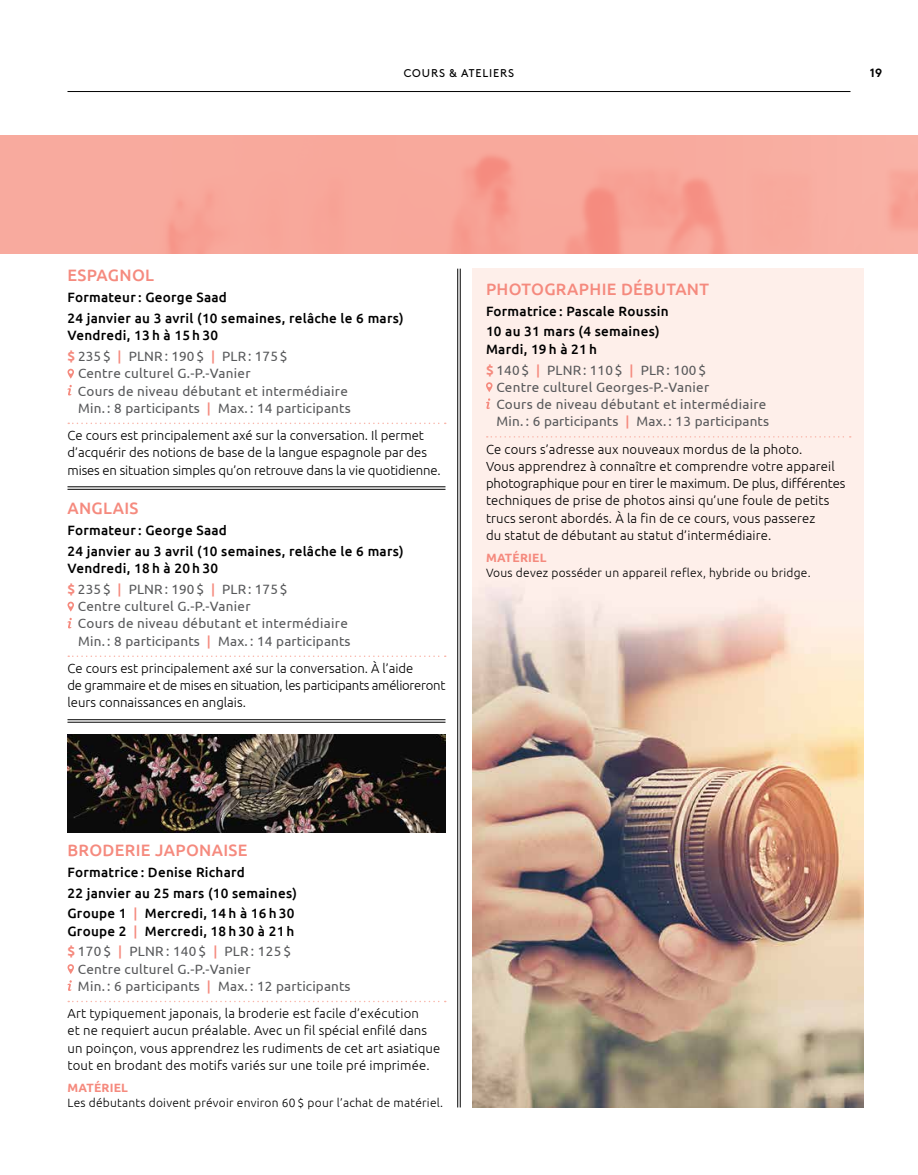
<style>
.page{position:relative;width:918px;height:1175px;background:#fff}
.page>*{position:absolute;margin:0;border:0;box-sizing:border-box;transform-origin:0 0}
.t1{font:500 16.5px "Ubuntu";letter-spacing:.02em;color:#f58a7e}
.t2{font:13.5px/20.7px "Ubuntu";letter-spacing:.02em;color:#58595b}
.t3{font:500 13.5px/20.7px "Ubuntu";letter-spacing:.02em;color:#000}
.t4{font:300 13.2px/17.2px "Ubuntu";letter-spacing:.01em;color:#000}
.t5{font:300 12px "Ubuntu";letter-spacing:.02em;color:#000}
.t6{font:700 12px "Ubuntu";letter-spacing:.02em;color:#f58a7e}
.t7{font:700 12px "Brown";color:#000}
.t8{font:11.25px "Brown";letter-spacing:.08em;color:#000}
.s1{font-weight:500;color:#000}
.s2{font-weight:700;color:#f58a7e}
.s3{font-weight:500;color:#f58a7e}
.s4{color:#f58a7e}
.s5{font-weight:400;color:#58595b}
</style>
<div class="page">
<hr style="left:68px;top:91px;width:782px;height:1px;background:#000">
<img style="left:472px;top:269px;width:392px;height:838px">
<svg style="left:68px;top:1000px;width:378px;height:2px"></svg>
<svg style="left:67px;top:964px;width:7px;height:10px"></svg>
<svg style="left:67px;top:980px;width:5px;height:11px"></svg>
<svg style="left:68px;top:422px;width:378px;height:2px"></svg>
<svg style="left:68px;top:369px;width:6px;height:10px"></svg>
<svg style="left:67px;top:385px;width:5px;height:10px"></svg>
<svg style="left:68px;top:655px;width:378px;height:2px"></svg>
<svg style="left:67px;top:601px;width:7px;height:10px"></svg>
<svg style="left:67px;top:618px;width:5px;height:10px"></svg>
<svg style="left:487px;top:436px;width:364px;height:1px"></svg>
<svg style="left:486px;top:382px;width:7px;height:10px"></svg>
<svg style="left:486px;top:398px;width:4px;height:11px"></svg>
<hr style="left:68px;top:719px;width:378px;height:1px;background:#000">
<hr style="left:68px;top:722px;width:378px;height:1px;background:#000">
<hr style="left:68px;top:486px;width:378px;height:1px;background:#000">
<hr style="left:68px;top:489px;width:378px;height:1px;background:#000">
<hr style="left:457px;top:269px;width:1px;height:838px;background:#000">
<hr style="left:460px;top:269px;width:1px;height:838px;background:#000">
<img style="left:68px;top:734px;width:377px;height:98px">
<p class="t8" style="left:404px;top:64px;width:112px">COURS &amp; ATELIERS</p>
<p class="t7" style="left:870px;top:63px;width:14px">19</p>
<p class="t1" style="left:68px;top:265px;width:88px">ESPAGNOL</p>
<p class="t3" style="left:68px;top:286px;width:338px">Formateur : George Saad<br>24 janvier au 3 avril (10 semaines, relâche le 6 mars)</p>
<p class="t2" style="left:68px;top:325px;width:222px"><span class="s1">Vendredi, 13 h à 15 h 30<br></span><span class="s2">$</span> 235 $ <span class="s3">|</span> PLNR : 190 $ <span class="s3">|</span> PLR : 175 $</p>
<p class="t2" style="left:74px;top:363px;width:178px">Centre culturel G.-P.-Vanier</p>
<p class="t2" style="left:72px;top:380px;width:277px">Cours de niveau débutant et intermédiaire</p>
<p class="t2" style="left:78px;top:397px;width:274px">Min. : 8 participants <span class="s3">|</span> Max. : 14 participants</p>
<p class="t4" style="left:68px;top:426px;width:375px">Ce cours est principalement axé sur la conversation. Il permet d’acquérir des notions de base de la langue espagnole par des mises en situation simples qu’on retrouve dans la vie quotidienne.</p>
<p class="t1" style="left:67px;top:498px;width:72px">ANGLAIS</p>
<p class="t3" style="left:67px;top:519px;width:338px">Formateur : George Saad<br>24 janvier au 3 avril (10 semaines, relâche le 6 mars)</p>
<p class="t2" style="left:67px;top:557px;width:222px"><span class="s1">Vendredi, 18 h à 20 h 30<br></span><span class="s2">$</span> 235 $ <span class="s3">|</span> PLNR : 190 $ <span class="s3">|</span> PLR : 175 $</p>
<p class="t2" style="left:74px;top:595px;width:178px">Centre culturel G.-P.-Vanier</p>
<p class="t2" style="left:72px;top:613px;width:277px">Cours de niveau débutant et intermédiaire</p>
<p class="t2" style="left:78px;top:630px;width:274px">Min. : 8 participants <span class="s3">|</span> Max. : 14 participants</p>
<p class="t4" style="left:67px;top:659px;width:379px">Ce cours est principalement axé sur la conversation. À l’aide<br>de grammaire et de mises en situation, les participants amélioreront leurs connaissances en anglais.</p>
<p class="t1" style="left:486px;top:279px;width:225px">PHOTOGRAPH IE DÉBUTANT</p>
<p class="t3" style="left:486px;top:300px;width:184px">Formatrice : Pascale Roussin<br>10 au 31 mars (4 semaines)</p>
<p class="t2" style="left:486px;top:338px;width:222px"><span class="s1">Mardi, 19 h à 21 h<br></span><span class="s2">$</span> 140 $ <span class="s3">|</span> PLNR : 110 $ <span class="s3">|</span> PLR : 100 $</p>
<p class="t2" style="left:493px;top:376px;width:218px">Centre culturel Georges-P.-Vanier</p>
<p class="t2" style="left:491px;top:393px;width:277px">Cours de niveau débutant et intermédiaire</p>
<p class="t2" style="left:497px;top:411px;width:274px">Min. : 6 participants <span class="s3">|</span> Max. : 13 participants</p>
<p class="t4" style="left:486px;top:440px;width:361px">Ce cours s’adresse aux nouveaux mordus de la photo.<br>Vous apprendrez à connaître et comprendre votre appareil photographique pour en tirer le maximum. De plus, différentes techniques de prise de photos ainsi qu’une foule de petits trucs seront abordés. À la fin de ce cours, vous passerez<br>du statut de débutant au statut d’intermédiaire.</p>
<p class="t6" style="left:486px;top:550px;width:59px">MATÉRIEL</p>
<p class="t5" style="left:486px;top:566px;width:326px">Vous devez posséder un appareil reflex, hybride ou bridge.</p>
<p class="t1" style="left:67px;top:839px;width:181px">BRODERIE JAPONAISE</p>
<p class="t3" style="left:67px;top:861px;width:231px">Formatrice : Denise Richard<br>22 janvier au 25 mars (10 semaines)<br>Groupe 1 <span class="s4">|</span> Mercredi, 14 h à 16 h 30</p>
<p class="t3" style="left:67px;top:920px;width:228px">Groupe 2 <span class="s4">|</span> Mercredi, 18 h 30 à 21 h <span class="s2">$</span> <span class="s5">170 $</span> <span class="s4">|</span> <span class="s5">PLNR : 140 $</span> <span class="s4">|</span> <span class="s5">PLR : 125 $</span></p>
<p class="t2" style="left:74px;top:959px;width:278px;line-height:17.2px">Centre culturel G.-P.-Vanier<br>Min. : 6 participants <span class="s3">|</span> Max. : 12 participants</p>
<p class="t4" style="left:67px;top:1004px;width:374px">Art typiquement japonais, la broderie est facile d’exécution<br>et ne requiert aucun préalable. Avec un fil spécial enfilé dans un poinçon, vous apprendrez les rudiments de cet art asiatique tout en brodant des motifs variés sur une toile pré imprimée.</p>
<p class="t6" style="left:67px;top:1080px;width:59px">MATÉRIEL</p>
<p class="t5" style="left:67px;top:1095px;width:377px">Les débutants doivent prévoir environ 60 $ pour l’achat de matériel.</p>
</div>
